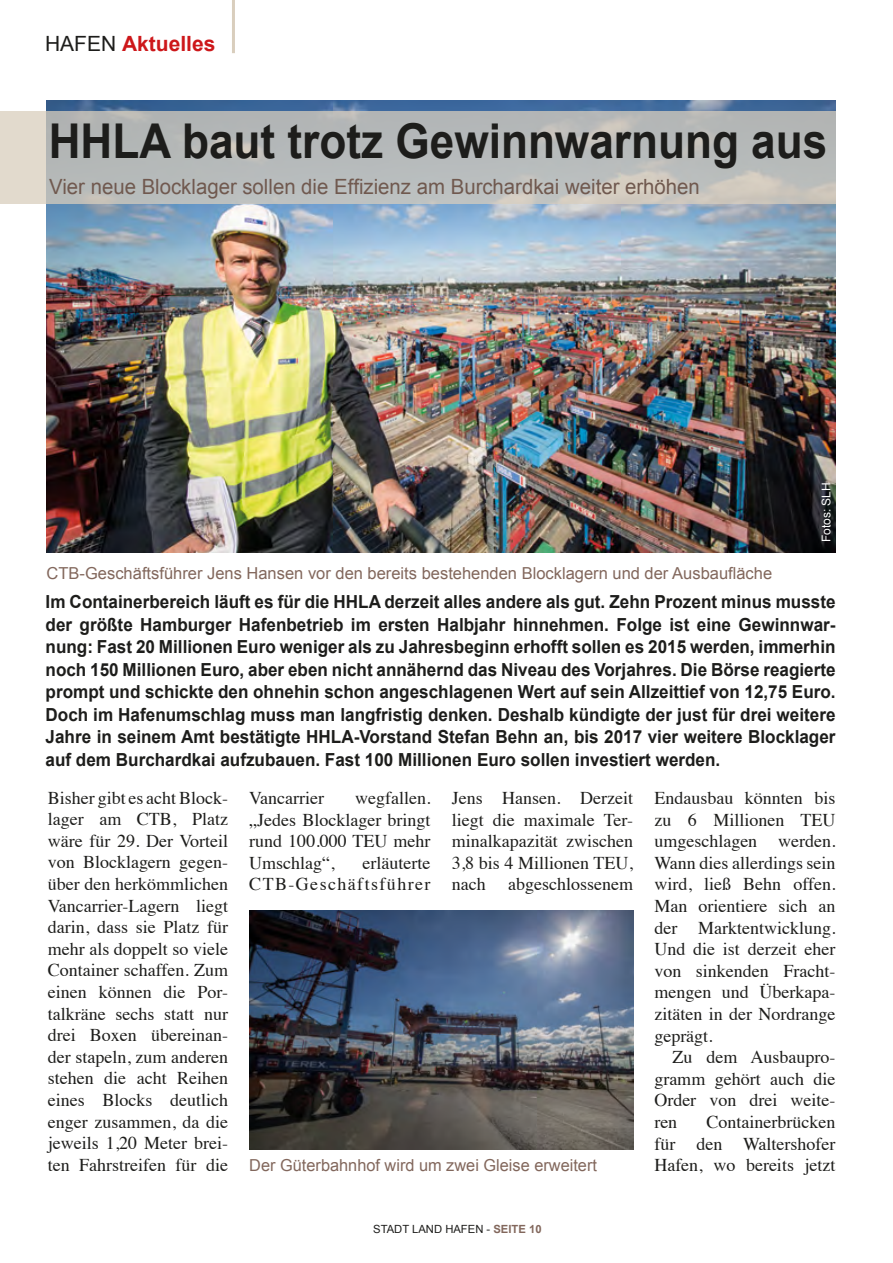
<style>
.page{position:relative;width:893px;height:1263px;background:#fff}
.page>*{position:absolute;margin:0;border:0;box-sizing:border-box;transform-origin:0 0}
.t1{font:700 48px "Arial";color:#1d1d1b;scale:.92 1}
.t2{font:21px "Arial";color:#70594f}
.t3{font:700 21px "Arial";color:#cd171a}
.t4{font:18px/21.6px "Times";color:#1d1d1b;text-align:justify}
.t5{font:700 18px/22.5px "Arial";color:#1d1d1b;text-align:justify;scale:.95 1}
.t6{font:18px/21.6px "Times";letter-spacing:.08em;color:#1d1d1b;text-align:right}
.t7{font:16.5px "Arial";color:#82675c}
.t8{font:12px "Arial";color:#fff}
.t9{font:11.25px "Arial";color:#1d1d1b}
.s1{font-weight:400;color:#1d1d1b}
.s2{font-weight:700;color:#82675c}
</style>
<div class="page">
<img style="left:47px;top:101px;width:788px;height:452px">
<svg style="left:0;top:111px;width:835px;height:93px;background:#bbbdbb"></svg>
<hr style="left:232px;top:0;width:3px;height:53px;background:#d9cebd">
<img style="left:249px;top:910px;width:384px;height:240px">
<p class="t3" style="left:45px;top:29px;width:172px"><span class="s1">HAFEN</span> Aktuelles</p>
<h1 class="t1" style="left:49px;top:109px;width:848px">HHLA baut trotz Gewinnwarnung aus</h1>
<p class="t2" style="left:49px;top:173px;width:652px">Vier neue Blocklager sollen die Effizienz am Burchardkai weiter erhöhen</p>
<p class="t7" style="left:47px;top:562px;width:727px">CTB-Geschäftsführer Jens Hansen vor den bereits bestehenden Blocklagern und der Ausbaufläche</p>
<p class="t8" style="left:818px;top:542px;width:62px;rotate:-90deg">Fotos: SLH</p>
<p class="t5" style="left:46px;top:591px;width:833px">Im Containerbereich läuft es für die HHLA derzeit alles andere als gut. Zehn Prozent minus musste der größte Hamburger Hafenbetrieb im ersten Halbjahr hinnehmen. Folge ist eine Gewinnwar&shy;nung: Fast 20 Millionen Euro weniger als zu Jahresbeginn erhofft sollen es 2015 werden, immerhin noch 150 Millionen Euro, aber eben nicht annähernd das Niveau des Vorjahres. Die Börse reagierte prompt und schickte den ohnehin schon angeschlagenen Wert auf sein Allzeittief von 12,75 Euro.<br>Doch im Hafenumschlag muss man langfristig denken. Deshalb kündigte der just für drei weitere Jahre in seinem Amt bestätigte HHLA-Vorstand Stefan Behn an, bis 2017 vier weitere Blocklager auf dem Burchardkai aufzubauen. Fast 100 Millionen Euro sollen investiert werden.</p>
<p class="t4" style="left:48px;top:785px;width:182px">Bisher gibt es acht Block&shy;lager am CTB, Platz wäre für 29. Der Vorteil von Blocklagern gegen&shy;über den herkömmlichen Vancarrier-Lagern liegt darin, dass sie Platz für mehr als doppelt so viele Container schaffen. Zum einen können die Por&shy;talkräne sechs statt nur drei Boxen übereinan&shy;der stapeln, zum anderen stehen die acht Reihen eines Blocks deutlich enger zusammen, da die jeweils 1,20 Meter brei&shy;ten Fahrstreifen für die</p>
<p class="t4" style="left:249px;top:785px;width:76px">Vancarrier</p>
<p class="t4" style="left:249px;top:785px;width:183px;text-indent:106px">wegfallen. „Jedes Blocklager bringt rund 100.000 TEU mehr Umschlag“,</p>
<p class="t4" style="left:452px;top:785px;width:183px">Jens Hansen. Derzeit liegt die maximale Ter&shy;minalkapazität zwischen 3,8 bis 4 Millionen TEU, nach abgeschlossenem</p>
<p class="t4" style="left:654px;top:786px;width:183px">Endausbau könnten bis zu 6 Millionen TEU umgeschlagen werden.<br>Wann dies allerdings sein wird, ließ Behn offen.<br>Man orientiere sich an der Marktentwicklung.<br>Und die ist derzeit eher von sinkenden Fracht&shy;mengen und Überkapa&shy;zitäten in der Nordrange geprägt.</p>
<p class="t4" style="left:654px;top:1045px;width:183px;text-indent:18px">Zu dem Ausbaupro&shy;gramm gehört auch die Order von drei weite&shy;ren</p>
<p class="t6" style="left:249px;top:850px;width:183px">erläuterte<br>CTB-Geschäftsführer</p>
<p class="t4" style="left:654px;top:1110px;width:183px;text-align:right">Containerbrücken<br>für den Waltershofer</p>
<p class="t7" style="left:249px;top:1154px;width:349px">Der Güterbahnhof wird um zwei Gleise erweitert</p>
<p class="t4" style="left:654px;top:1153px;width:183px">Hafen, wo bereits jetzt</p>
<p class="t9" style="left:373px;top:1221px;width:170px">STADT LAND HAFEN - <span class="s2">SEITE 10</span></p>
</div>
